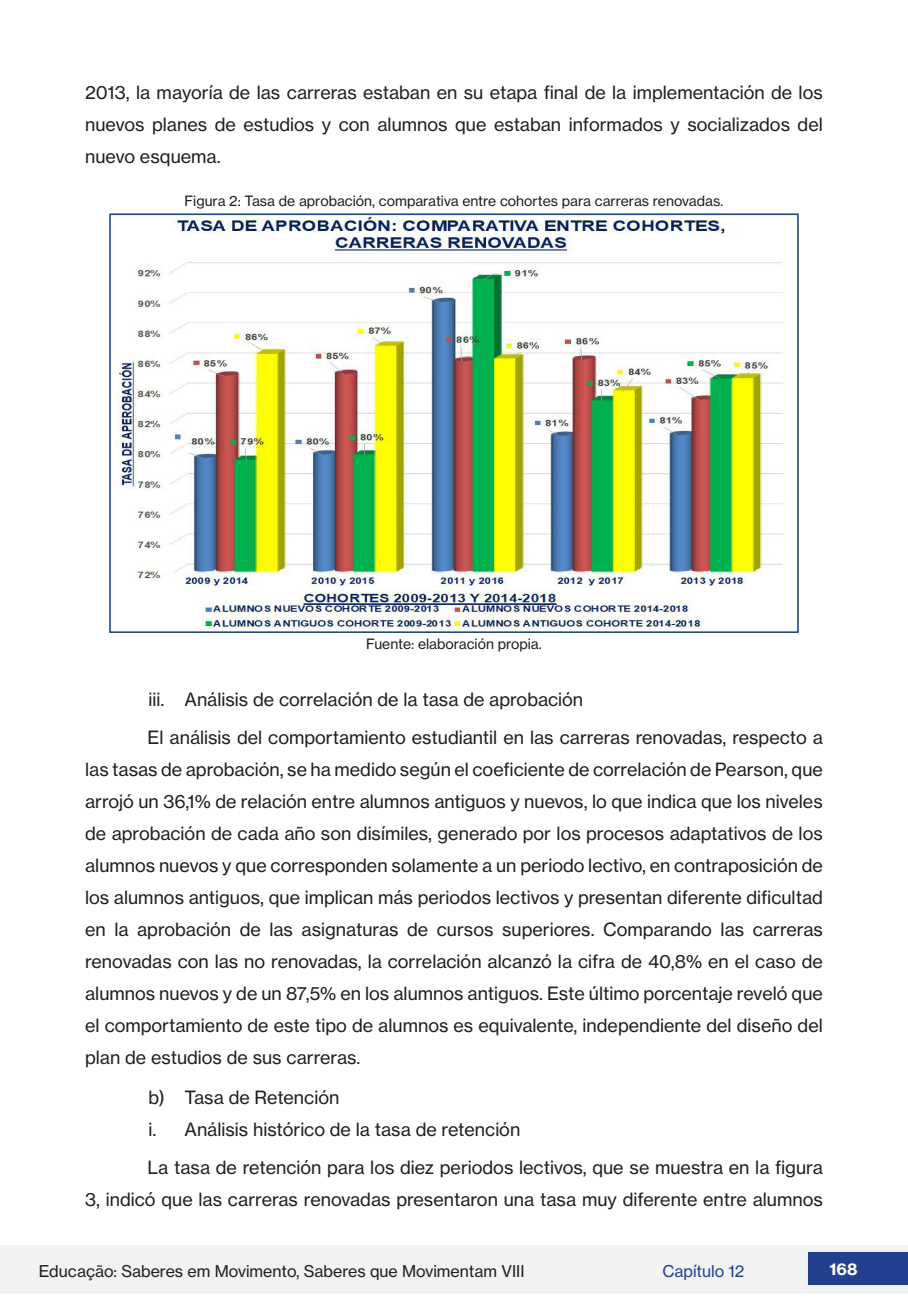
<style>
.page{position:relative;width:908px;height:1304px;background:#fff}
.page>*{position:absolute;margin:0;border:0;box-sizing:border-box;transform-origin:0 0}
.CORPO_DO_TEXTO_ATUAL{font:18px/32px "N Haas Grotesk TX Pro 55 Rg";color:#231f20;text-align:justify}
.t1{font:16px "N Haas Grotesk TX Pro 55 Rg";color:#231f20}
.t2{font:16px "N Haas Grotesk TX Pro 55 Rg";color:#23408f}
.t3{font:16px "N Haas Grotesk TX Pro 75 Bd";color:#fff}
.LEGENDAS_DE_TABELAS_E_IMAGENS{font:14px "N Haas Grotesk TX Pro 55 Rg";color:#231f20}
</style>
<div class="page">
<div style="left:0;top:1245px;width:907px;height:49px;background:#f2f2f2"></div>
<div style="left:808px;top:1252px;width:99px;height:33px;background:#23408f"></div>
<img style="left:114px;top:216px;width:670px;height:414px">
<div style="left:109px;top:213px;width:689px;height:420px;border:2px solid #1f497d"></div>
<p class="CORPO_DO_TEXTO_ATUAL" style="left:85px;top:77px;width:739px">2013, la mayoría de las carreras estaban en su etapa final de la implementación de los nuevos planes de estudios y con alumnos que estaban informados y socializados del nuevo esquema.</p>
<p class="LEGENDAS_DE_TABELAS_E_IMAGENS" style="left:184px;top:192px;width:540px">Figura 2: Tasa de aprobación, comparativa entre cohortes para carreras renovadas.</p>
<p class="LEGENDAS_DE_TABELAS_E_IMAGENS" style="left:366px;top:635px;width:177px">Fuente: elaboración propia.</p>
<p class="CORPO_DO_TEXTO_ATUAL" style="left:148px;top:683px;width:436px">iii. Análisis de correlación de la tasa de aprobación</p>
<p class="CORPO_DO_TEXTO_ATUAL" style="left:85px;top:721px;width:739px;text-indent:62px">El análisis del comportamiento estudiantil en las carreras renovadas, respecto a las tasas de aprobación, se ha medido según el coeficiente de correlación de Pearson, que arrojó un 36,1% de relación entre alumnos antiguos y nuevos, lo que indica que los niveles de aprobación de cada año son disímiles, generado por los procesos adaptativos de los alumnos nuevos y que corresponden solamente a un periodo lectivo, en contraposición de los alumnos antiguos, que implican más periodos lectivos y presentan diferente dificultad en la aprobación de las asignaturas de cursos superiores. Comparando las carreras renovadas con las no renovadas, la correlación alcanzó la cifra de 40,8% en el caso de alumnos nuevos y de un 87,5% en los alumnos antiguos. Este último porcentaje reveló que el comportamiento de este tipo de alumnos es equivalente, independiente del diseño del plan de estudios de sus carreras.</p>
<p class="CORPO_DO_TEXTO_ATUAL" style="left:148px;top:1082px;width:192px">b) Tasa de Retención</p>
<p class="CORPO_DO_TEXTO_ATUAL" style="left:148px;top:1114px;width:373px">i. Análisis histórico de la tasa de retención</p>
<p class="CORPO_DO_TEXTO_ATUAL" style="left:85px;top:1151px;width:738px;text-align:right">La tasa de retención para los diez periodos lectivos, que se muestra en la figura<br>3, indicó que las carreras renovadas presentaron una tasa muy diferente entre alumnos</p>
<p class="t1" style="left:39px;top:1261px;width:487px">Educação: Saberes em Movimento, Saberes que Movimentam VIII</p>
<p class="t2" style="left:662px;top:1261px;width:84px">Capítulo 12</p>
<p class="t3" style="left:829px;top:1259px;width:29px">168</p>
</div>
